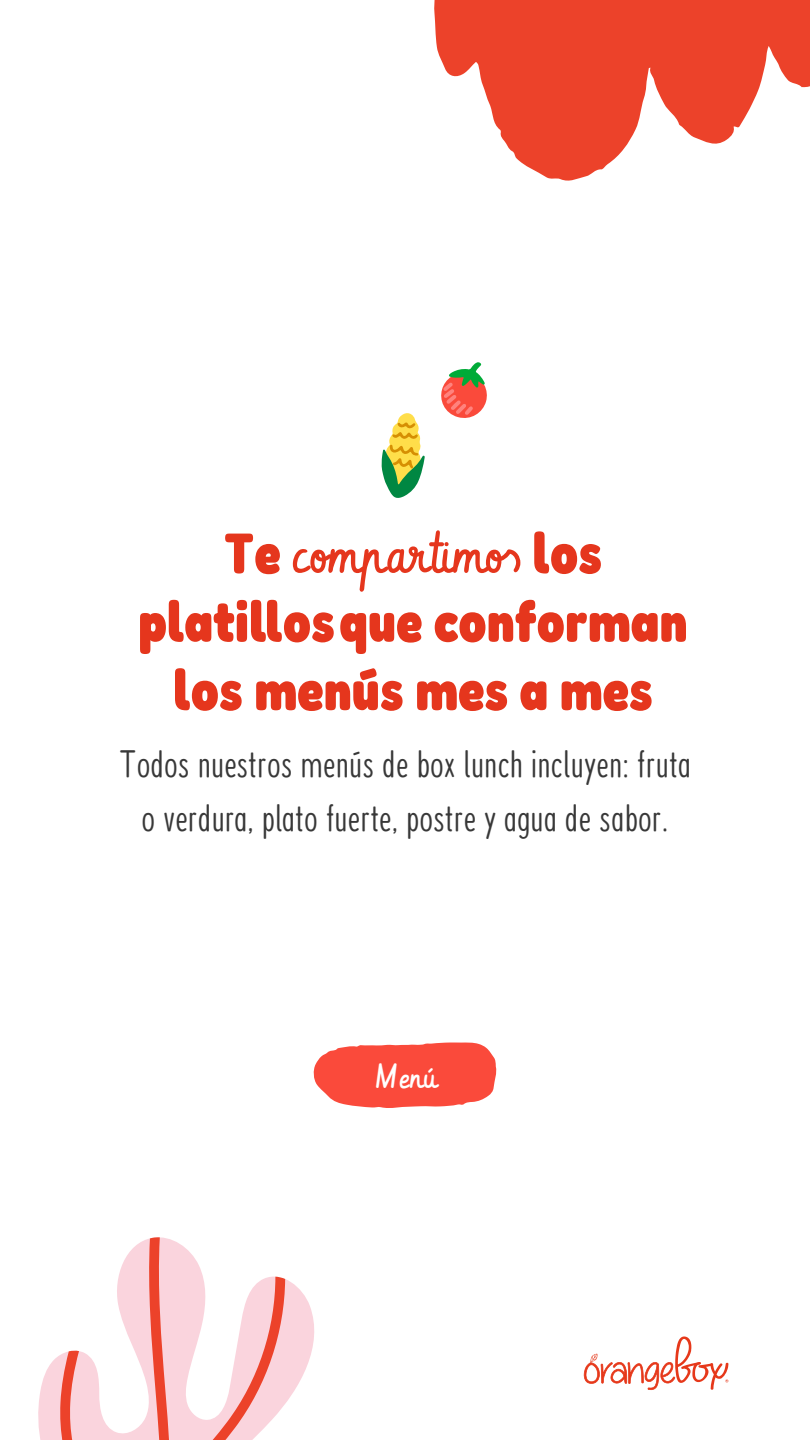
<style>
.page{position:relative;width:810px;height:1440px;background:#fff}
.page>*{position:absolute;margin:0;border:0;box-sizing:border-box;transform-origin:0 0}
.t1{font:700 57px/68.4px "Fredoka Condensed";color:#e5361d;text-align:center}
.t2{font:300 39px/54.8px "Fredoka Condensed";color:#383838;text-align:center}
.t3{font:33px "Vibur";color:#fff}
.s1{font-family:"Vibur";font-weight:400}
</style>
<div class="page">
<svg style="left:38px;top:1279px;width:276px;height:161px"></svg>
<svg style="left:59px;top:1237px;width:226px;height:203px"></svg>
<svg style="left:434px;top:0;width:376px;height:181px;fill:#ec422a"></svg>
<svg style="left:584px;top:1336px;width:144px;height:54px"></svg>
<svg style="left:441px;top:362px;width:46px;height:56px"></svg>
<svg style="left:381px;top:413px;width:44px;height:85px"></svg>
<svg style="left:313px;top:1042px;width:184px;height:66px"></svg>
<p class="t1" style="left:138px;top:518px;width:551px">Te <span class="s1">compartimos</span> los platillos que conforman los menús mes a mes</p>
<p class="t2" style="left:119px;top:736px;width:574px">Todos nuestros menús de box lunch incluyen: fruta o verdura, plato fuerte, postre y agua de sabor.</p>
<p class="t3" style="left:375px;top:1057px;width:61px">Menú</p>
</div>
